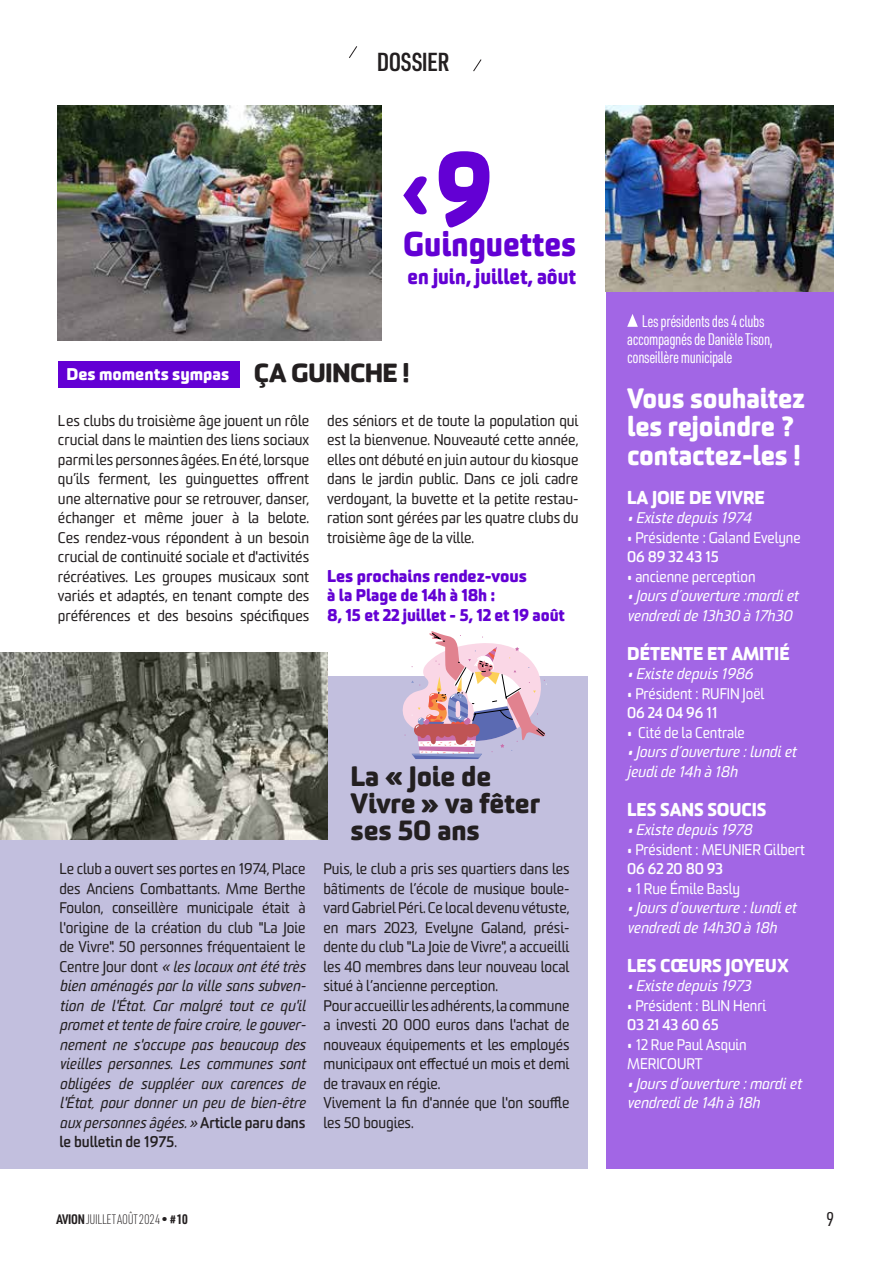
<style>
.page{position:relative;width:893px;height:1263px;background:#fff}
.page>*{position:absolute;margin:0;border:0;box-sizing:border-box;transform-origin:0 0}
.t1{font:800 101.55px "Sommet Rounded";color:#6300d4;scale:.9 1}
.t2{font:800 33.45px "Sommet Rounded";color:#6300d4;scale:.91 1}
.t3{font:800 27px/28.5px "Sommet Rounded";letter-spacing:-.005em;color:#fff;scale:.96 1}
.t4{font:800 27px/27px "Sommet Rounded";letter-spacing:-.005em;color:#231f20}
.t5{font:600 25.5px "URWDIN Cond";letter-spacing:-.025em;color:#231f20}
.t6{font:800 21px "Sommet Rounded";color:#6300d4;scale:.91 1}
.t7{font:19.5px "URWDIN Cond";color:#231f20}
.t8{font:italic 18px/19.5px "Sommet Rounded";color:#231f20;text-align:justify}
.t9{font:italic 18px/19.5px "Sommet Rounded";color:#fff}
.t10{font:800 18px "Sommet Rounded";letter-spacing:-.005em;color:#fff;scale:.96 1}
.t11{font:800 16.5px/19.5px "Sommet Rounded";letter-spacing:-.005em;color:#6300d4}
.t12{font:16.5px/18px "URWDIN Cond";letter-spacing:-.025em;color:#fff;scale:.96 1}
.t13{font:800 16.5px "Sommet Rounded";letter-spacing:-.005em;color:#fff}
.t14{font:15px/19.5px "Sommet Rounded";letter-spacing:-.005em;color:#231f20;text-align:justify}
.t15{font:15px/19.5px "Sommet Rounded";letter-spacing:-.005em;color:#fff;scale:.96 1}
.t16{font:700 15px "Sommet Rounded";letter-spacing:-.005em;color:#fff;scale:.96 1}
.t17{font:700 15px "Sommet Rounded";letter-spacing:-.005em;color:#231f20}
.t18{font:200 13.5px "URWDIN Cond";letter-spacing:-.025em;color:#231f20}
.s1{font-size:25.5px;color:#231f20}
.s2{font-style:normal;font-size:15px}
.s3{font-weight:700;font-style:normal;font-size:15px}
.s4{font-weight:400}
.s5{font-weight:700}
</style>
<div class="page">
<div style="left:0;top:676px;width:587px;height:492px;background:#c2bfde"></div>
<svg style="left:349px;top:46px;width:9px;height:12px"></svg>
<svg style="left:473px;top:59px;width:9px;height:13px"></svg>
<img style="left:58px;top:105px;width:323px;height:236px">
<div style="left:58px;top:361px;width:181px;height:26px;background:#6300d4"></div>
<svg style="left:403px;top:176px;width:24px;height:38px"></svg>
<div style="left:606px;top:238px;width:227px;height:930px;background:#a266e5"></div>
<svg style="left:627px;top:314px;width:11px;height:13px"></svg>
<img style="left:0;top:652px;width:328px;height:187px">
<img style="left:606px;top:105px;width:227px;height:186px">
<svg style="left:403px;top:631px;width:144px;height:128px"></svg>
<h3 class="t5" style="left:377px;top:45px;width:74px">DOSSIER</h3>
<h1 class="t1" style="left:435px;top:121px;width:65px">9</h1>
<h2 class="t2" style="left:403px;top:221px;width:192px">Guinguettes</h2>
<h3 class="t6" style="left:408px;top:262px;width:187px">en juin, juillet, aôut</h3>
<p class="t13" style="left:66px;top:363px;width:344px">Des moments sympas <span class="s1">ÇA GUINCHE !</span></p>
<p class="t14" style="left:58px;top:411px;width:253px">Les clubs du troisième âge jouent un rôle crucial dans le maintien des liens sociaux parmi les personnes âgées. En été, lorsque qu’ils ferment, les guinguettes offrent une alternative pour se retrouver, danser, échanger et même jouer à la belote.<br>Ces rendez-vous répondent à un besoin crucial de continuité sociale et d'activités récréatives. Les groupes musicaux sont variés et adaptés, en tenant compte des préférences et des besoins spécifiques</p>
<p class="t14" style="left:327px;top:411px;width:253px">des séniors et de toute la population qui est la bienvenue. Nouveauté cette année, elles ont débuté en juin autour du kiosque dans le jardin public. Dans ce joli cadre verdoyant, la buvette et la petite restau&shy;ration sont gérées par les quatre clubs du troisième âge de la ville.</p>
<p class="t11" style="left:327px;top:566px;width:239px">Les prochains rendez-vous<br>à la Plage de 14h à 18h :<br>8, 15 et 22 juillet - 5, 12 et 19 août</p>
<p class="t14" style="left:60px;top:859px;width:247px">Le club a ouvert ses portes en 1974, Place des Anciens Combattants. Mme Berthe Foulon, conseillère municipale était à l'origine de la création du club "La Joie de Vivre". 50 personnes fréquentaient le</p>
<p class="t8" style="left:60px;top:957px;width:248px"><span class="s2">Centre Jour dont</span> « les locaux ont été très bien aménagés par la ville sans subven&shy;tion de l'État. Car malgré tout ce qu'il promet et tente de faire croire, le gouver&shy;nement ne s'occupe pas beaucoup des vieilles personnes. Les communes sont obligées de suppléer aux carences de l'État, pour donner un peu de bien-être aux personnes âgées. » <span class="s3">Article paru dans</span></p>
<p class="t17" style="left:60px;top:1132px;width:119px">le bulletin de 1975<span class="s4">.</span></p>
<h3 class="t4" style="left:350px;top:762px;width:191px">La « Joie de<br>Vivre » va fêter ses 50 ans</h3>
<p class="t14" style="left:323px;top:859px;width:248px;text-align:left">Puis, le club a pris ses quartiers dans les bâtiments de l’école de musique boule&shy;vard Gabriel Péri. Ce local devenu vétuste, en mars 2023, Evelyne Galand, prési&shy;dente du club "La Joie de Vivre", a accueilli les 40 membres dans leur nouveau local situé à l’ancienne perception.<br>Pour accueillir les adhérents, la commune a investi 20 000 euros dans l'achat de nouveaux équipements et les employés municipaux ont effectué un mois et demi de travaux en régie.<br>Vivement la fin d'année que l'on souffle les 50 bougies.</p>
<p class="t12" style="left:627px;top:311px;width:153px;text-indent:15px">Les présidents des 4 clubs accompagnés de Danièle Tison, conseillère municipale</p>
<h3 class="t3" style="left:627px;top:383px;width:187px">Vous souhaitez les rejoindre ? contactez-les !</h3>
<p class="t10" style="left:627px;top:485px;width:145px">LA JOIE DE VIVRE</p>
<p class="t9" style="left:627px;top:509px;width:126px">• Existe depuis 1974</p>
<p class="t15" style="left:627px;top:528px;width:182px">• Présidente : Galand Evelyne</p>
<p class="t16" style="left:627px;top:547px;width:97px">06 89 32 43 15</p>
<p class="t15" style="left:627px;top:567px;width:135px">• ancienne perception</p>
<p class="t9" style="left:627px;top:587px;width:173px">• Jours d’ouverture :mardi et vendredi de 13h30 à 17h30</p>
<p class="t10" style="left:627px;top:641px;width:171px">DÉTENTE ET AMITIÉ</p>
<p class="t9" style="left:627px;top:665px;width:127px">• Existe depuis 1986</p>
<p class="t15" style="left:627px;top:684px;width:144px">• Président : RUFIN Joël</p>
<p class="t16" style="left:627px;top:703px;width:96px">06 24 04 96 11</p>
<p class="t15" style="left:627px;top:723px;width:124px">• Cité de la Centrale</p>
<p class="t9" style="left:627px;top:743px;width:171px">• Jours d’ouverture : lundi et jeudi de 14h à 18h</p>
<p class="t10" style="left:627px;top:797px;width:147px">LES SANS SOUCIS</p>
<p class="t9" style="left:627px;top:821px;width:126px">• Existe depuis 1978</p>
<p class="t15" style="left:627px;top:840px;width:187px">• Président : MEUNIER Gilbert</p>
<p class="t16" style="left:627px;top:859px;width:101px">06 62 20 80 93</p>
<p class="t15" style="left:627px;top:879px;width:119px">• 1 Rue Émile Basly</p>
<p class="t9" style="left:627px;top:899px;width:171px">• Jours d’ouverture : lundi et vendredi de 14h30 à 18h</p>
<p class="t10" style="left:627px;top:953px;width:170px">LES CŒURS JOYEUX</p>
<p class="t9" style="left:627px;top:977px;width:125px">• Existe depuis 1973</p>
<p class="t15" style="left:627px;top:996px;width:147px">• Président : BLIN Henri</p>
<p class="t16" style="left:627px;top:1015px;width:97px">03 21 43 60 65</p>
<p class="t15" style="left:627px;top:1035px;width:126px">• 12 Rue Paul Asquin<br>MERICOURT</p>
<p class="t9" style="left:627px;top:1074px;width:176px">• Jours d’ouverture : mardi et vendredi de 14h à 18h</p>
<p class="t18" style="left:56px;top:1210px;width:133px"><span class="s5">AVION</span> JUILLET AOÛT 2024 • <span class="s5"># 10</span></p>
<h3 class="t7" style="left:826px;top:1206px;width:10px">9</h3>
</div>
